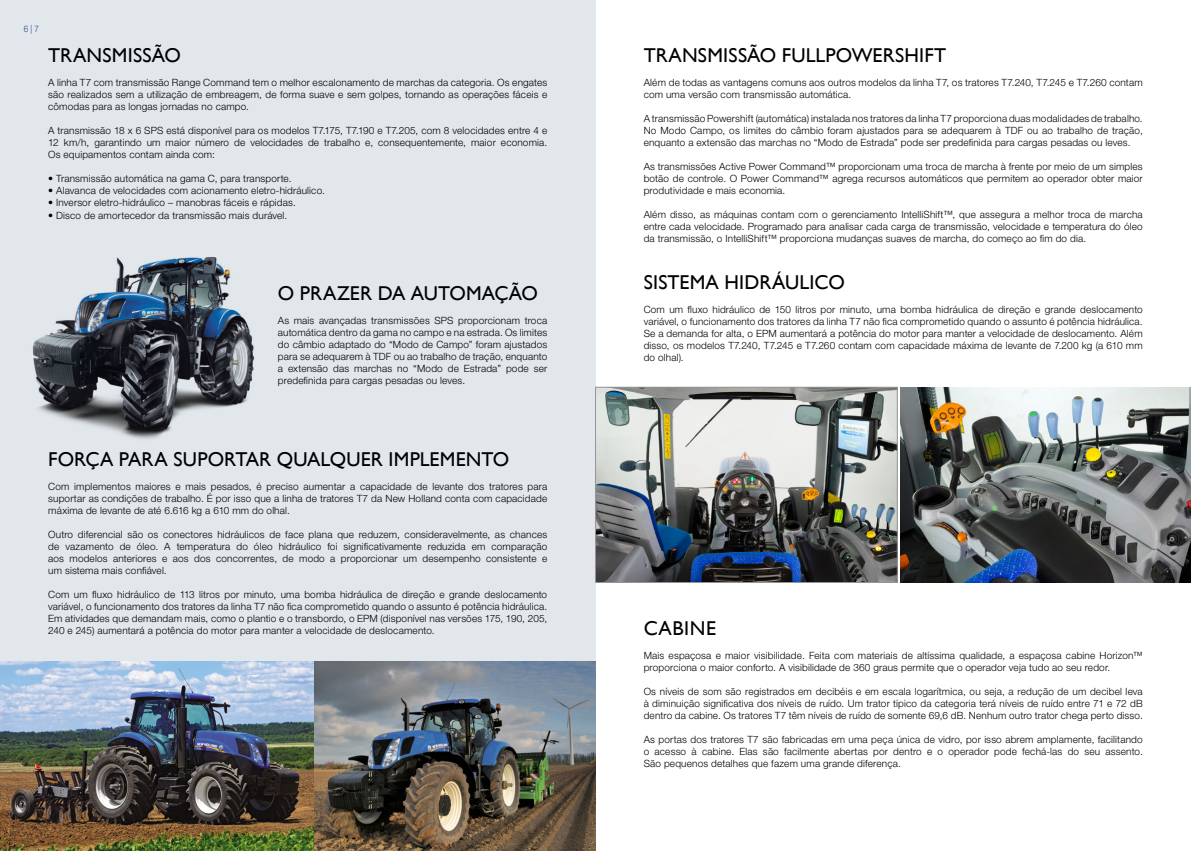
<style>
.page{position:relative;width:1191px;height:851px;background:#fff}
.page>*{position:absolute;margin:0;border:0;box-sizing:border-box;transform-origin:0 0}
.t1{font:20px "Gill Sans";letter-spacing:.005em;color:#000}
.t2{font:300 10px/12px "Helvetica Neue LT Std";letter-spacing:.015em;color:#000;text-align:justify}
.t3{font:300 9px "Helvetica Neue LT Std";color:#28458e;scale:.9 1}
</style>
<div class="page">
<div style="left:0;top:0;width:595px;height:850px;background:#e2e7eb"></div>
<img style="left:0;top:661px;width:595px;height:189px">
<img style="left:32px;top:257px;width:223px;height:182px">
<img style="left:900px;top:387px;width:291px;height:195px">
<img style="left:597px;top:389px;width:298px;height:191px">
<div style="left:595px;top:387px;width:302px;height:195px;border:1px solid #959595"></div>
<p class="t3" style="left:24px;top:23px;width:19px">6 | 7</p>
<h1 class="t1" style="left:48px;top:44px;width:134px">TRAN SMISSÃO</h1>
<p class="t2" style="left:48px;top:77px;width:500px">A linha T7 com transmissão Range Command tem o melhor escalonamento de marchas da categoria. Os engates são realizados sem a utilização de embreagem, de forma suave e sem golpes, tornando as operações fáceis e cômodas para as longas jornadas no campo.</p>
<p class="t2" style="left:48px;top:125px;width:500px">A transmissão 18 x 6 SPS está disponível para os modelos T7.175, T7.190 e T7.205, com 8 velocidades entre 4 e 12 km/h, garantindo um maior número de velocidades de trabalho e, consequentemente, maior economia.<br>Os equipamentos contam ainda com:</p>
<p class="t2" style="left:48px;top:173px;width:245px">• Transmissão automática na gama C, para transporte.</p>
<p class="t2" style="left:48px;top:185px;width:278px">• Alavanca de velocidades com acionamento eletro-hidráulico.</p>
<p class="t2" style="left:48px;top:197px;width:249px">• Inversor eletro-hidráulico – manobras fáceis e rápidas.</p>
<p class="t2" style="left:48px;top:209px;width:240px">• Disco de amortecedor da transmissão mais durável.</p>
<h1 class="t1" style="left:278px;top:282px;width:261px">O PRAZER DA AUTOMAÇÃO</h1>
<p class="t2" style="left:278px;top:314px;width:271px">As mais avançadas transmissões SPS proporcionam troca automática dentro da gama no campo e na estrada. Os limites do câmbio adaptado do “Modo de Campo” foram ajustados para se adequarem à TDF ou ao trabalho de tração, enquanto a extensão das marchas no “Modo de Estrada” pode ser predefinida para cargas pesadas ou leves.</p>
<h1 class="t1" style="left:48px;top:448px;width:462px">FORÇA PARA SUPORTAR QUALQUER IMPLEMENTO</h1>
<p class="t2" style="left:48px;top:480px;width:500px">Com implementos maiores e mais pesados, é preciso aumentar a capacidade de levante dos tratores para suportar as condições de trabalho. É por isso que a linha de tratores T7 da New Holland conta com capacidade máxima de levante de até 6.616 kg a 610 mm do olhal.</p>
<p class="t2" style="left:48px;top:528px;width:500px">Outro diferencial são os conectores hidráulicos de face plana que reduzem, consideravelmente, as chances de vazamento de óleo. A temperatura do óleo hidráulico foi significativamente reduzida em comparação aos modelos anteriores e aos dos concorrentes, de modo a proporcionar um desempenho consistente e um sistema mais confiável.</p>
<p class="t2" style="left:48px;top:588px;width:500px">Com um fluxo hidráulico de 113 litros por minuto, uma bomba hidráulica de direção e grande deslocamento variável, o funcionamento dos tratores da linha T7 não fica comprometido quando o assunto é potência hidráulica.<br>Em atividades que demandam mais, como o plantio e o transbordo, o EPM (disponível nas versões 175, 190, 205, 240 e 245) aumentará a potência do motor para manter a velocidade de deslocamento.</p>
<h1 class="t1" style="left:643px;top:44px;width:292px">TRAN SMISSÃO FULLPOWERSH IFT</h1>
<p class="t2" style="left:643px;top:76px;width:500px">Além de todas as vantagens comuns aos outros modelos da linha T7, os tratores T7.240, T7.245 e T7.260 contam com uma versão com transmissão automática.</p>
<p class="t2" style="left:643px;top:112px;width:500px">A transmissão Powershift (automática) instalada nos tratores da linha T7 proporciona duas modalidades de trabalho.<br>No Modo Campo, os limites do câmbio foram ajustados para se adequarem à TDF ou ao trabalho de tração, enquanto a extensão das marchas no “Modo de Estrada” pode ser predefinida para cargas pesadas ou leves.</p>
<p class="t2" style="left:643px;top:160px;width:500px">As transmissões Active Power Command™ proporcionam uma troca de marcha à frente por meio de um simples botão de controle. O Power Command™ agrega recursos automáticos que permitem ao operador obter maior produtividade e mais economia.</p>
<p class="t2" style="left:643px;top:208px;width:500px">Além disso, as máquinas contam com o gerenciamento IntelliShift™, que assegura a melhor troca de marcha entre cada velocidade. Programado para analisar cada carga de transmissão, velocidade e temperatura do óleo da transmissão, o IntelliShift™ proporciona mudanças suaves de marcha, do começo ao fim do dia.</p>
<h1 class="t1" style="left:643px;top:270px;width:203px">SISTEMA H IDRÁULICO</h1>
<p class="t2" style="left:643px;top:303px;width:500px">Com um fluxo hidráulico de 150 litros por minuto, uma bomba hidráulica de direção e grande deslocamento variável, o funcionamento dos tratores da linha T7 não fica comprometido quando o assunto é potência hidráulica.<br>Se a demanda for alta, o EPM aumentará a potência do motor para manter a velocidade de deslocamento. Além disso, os modelos T7.240, T7.245 e T7.260 contam com capacidade máxima de levante de 7.200 kg (a 610 mm do olhal).</p>
<h1 class="t1" style="left:643px;top:616px;width:74px">CABIN E</h1>
<p class="t2" style="left:643px;top:649px;width:500px">Mais espaçosa e maior visibilidade. Feita com materiais de altíssima qualidade, a espaçosa cabine Horizon™ proporciona o maior conforto. A visibilidade de 360 graus permite que o operador veja tudo ao seu redor.</p>
<p class="t2" style="left:643px;top:685px;width:500px">Os níveis de som são registrados em decibéis e em escala logarítmica, ou seja, a redução de um decibel leva à diminuição significativa dos níveis de ruído. Um trator típico da categoria terá níveis de ruído entre 71 e 72 dB dentro da cabine. Os tratores T7 têm níveis de ruído de somente 69,6 dB. Nenhum outro trator chega perto disso.</p>
<p class="t2" style="left:643px;top:733px;width:500px">As portas dos tratores T7 são fabricadas em uma peça única de vidro, por isso abrem amplamente, facilitando o acesso à cabine. Elas são facilmente abertas por dentro e o operador pode fechá-las do seu assento.<br>São pequenos detalhes que fazem uma grande diferença.</p>
</div>
